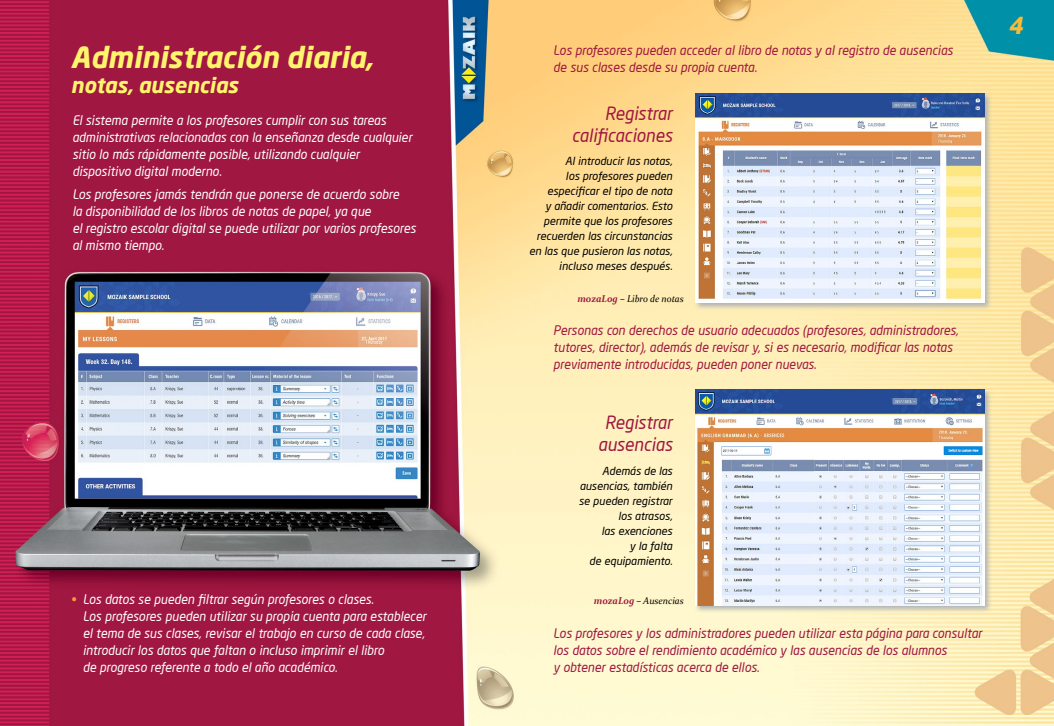
<style>
.page{position:relative;width:1054px;height:726px;background:#fff}
.page>*{position:absolute;margin:0;border:0;box-sizing:border-box;transform-origin:0 0}
.t1{font:italic 700 29px "Neo Sans Pro";color:#fff56d}
.t2{font:italic 700 23px "Neo Sans Pro";color:#fdb933}
.t3{font:italic 700 21px "Neo Sans Pro";color:#fff56d}
.t4{font:italic 18px/22px "Neo Sans Pro";color:#9f1640;text-align:center;scale:.95 1}
.t5{font:italic 13px/17px "Neo Sans Pro";color:#fff;scale:.95 1}
.t6{font:italic 13px/17px "Neo Sans Pro";color:#9f1640;scale:.95 1}
.t7{font:italic 11px/15px "Neo Sans Pro";color:#000;text-align:right}
.t8{font:italic 9.9px "Constantia";color:#000;scale:.95 1}
.s1{color:#f99d34}
.s2{font-weight:700;color:#9f1640}
</style>
<div class="page">
<img style="left:0;top:0;width:1053px;height:726px">
<svg style="left:693px;top:92px;width:299px;height:218px;background:#d6ceb3"></svg>
<img style="left:694px;top:94px;width:290px;height:208px">
<svg style="left:693px;top:388px;width:299px;height:225px;background:#d6d2bd"></svg>
<img style="left:694px;top:390px;width:290px;height:215px">
<h1 class="t1" style="left:71px;top:38px;width:304px">Administración diaria,</h1>
<h3 class="t3" style="left:71px;top:71px;width:169px">notas, ausencias</h3>
<p class="t5" style="left:72px;top:111px;width:359px">El sistema permite a los profesores cumplir con sus tareas administrativas relacionadas con la enseñanza desde cualquier sitio lo más rápidamente posible, utilizando cualquier dispositivo digital moderno.</p>
<p class="t5" style="left:72px;top:185px;width:363px">Los profesores jamás tendrán que ponerse de acuerdo sobre<br>la disponibilidad de los libros de notas de papel, ya que<br>el registro escolar digital se puede utilizar por varios profesores al mismo tiempo.</p>
<p class="t5" style="left:83px;top:590px;width:363px;text-indent:-12px"><span class="s1">•</span> Los datos se pueden filtrar según profesores o clases.<br>Los profesores pueden utilizar su propia cuenta para establecer el tema de sus clases, revisar el trabajo en curso de cada clase, introducir los datos que faltan o incluso imprimir el libro<br>de progreso referente a todo el año académico.</p>
<p class="t6" style="left:553px;top:42px;width:422px">Los profesores pueden acceder al libro de notas y al registro de ausencias de sus clases desde su propia cuenta.</p>
<h3 class="t4" style="left:571px;top:102px;width:107px;text-align:right">Registrar calificaciones</h3>
<p class="t7" style="left:529px;top:154px;width:145px">Al introducir las notas,<br>los profesores pueden especificar el tipo de nota<br>y añadir comentarios. Esto permite que los profesores recuerden las circunstancias en las que pusieron las notas, incluso meses después.</p>
<p class="t8" style="left:577px;top:291px;width:113px"><span class="s2">mozaLog</span> – Libro de notas</p>
<p class="t6" style="left:553px;top:321px;width:428px">Personas con derechos de usuario adecuados (profesores, administradores, tutores, director), además de revisar y, si es necesario, modificar las notas previamente introducidas, pueden poner nuevas.</p>
<h3 class="t4" style="left:598px;top:411px;width:80px">Registrar ausencias</h3>
<p class="t7" style="left:578px;top:463px;width:95px">Además de las ausencias, también se pueden registrar los atrasos,<br>las exenciones<br>y la falta<br>de equipamiento.</p>
<p class="t8" style="left:593px;top:594px;width:96px"><span class="s2">mozaLog</span> – Ausencias</p>
<p class="t6" style="left:553px;top:624px;width:453px">Los profesores y los administradores pueden utilizar esta página para consultar los datos sobre el rendimiento académico y las ausencias de los alumnos<br>y obtener estadísticas acerca de ellos.</p>
<h2 class="t2" style="left:1007px;top:11px;width:16px">4</h2>
</div>
